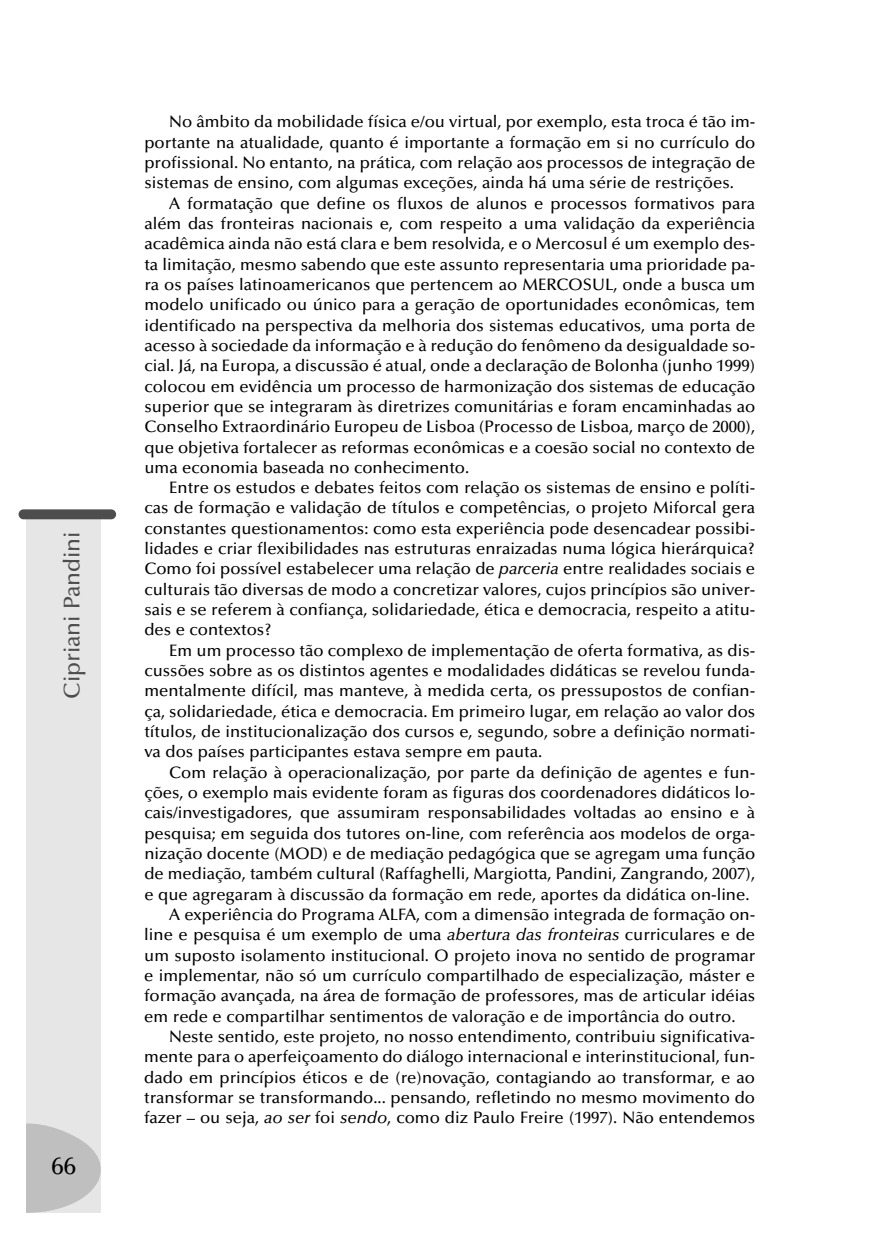
<style>
.page{position:relative;width:869px;height:1241px;background:#fff}
.page>*{position:absolute;margin:0;border:0;box-sizing:border-box;transform-origin:0 0}
.t1{font:500 24.5px "Optima";color:#000}
.t2{font:500 22.75px "Optima";color:#4d4d4d}
.t3{font:500 16.62px "Optima";color:#000}
.s1{font-style:italic}
</style>
<div class="page">
<div style="left:27px;top:517px;width:74px;height:695px;background:#e6e6e6"></div>
<div style="left:19px;top:509px;width:97px;height:10px;background:#4d4d4d;border-radius:5px"></div>
<svg style="left:26px;top:1122px;width:75px;height:90px"></svg>
<p class="t2" style="left:63px;top:698px;width:169px;rotate:-90deg">Cipriani Pandini</p>
<p class="t1" style="left:52px;top:1156px;width:26px">66</p>
<p class="t3" style="left:169px;top:115px;width:587px">No âmbito da mobilidade física e/ou virtual, por exemplo, esta troca é tão im-</p>
<p class="t3" style="left:144px;top:135px;width:612px">portante na atualidade, quanto é importante a formação em si no currículo do</p>
<p class="t3" style="left:144px;top:156px;width:612px">profissional. No entanto, na prática, com relação aos processos de integração de</p>
<p class="t3" style="left:144px;top:176px;width:590px">sistemas de ensino, com algumas exceções, ainda há uma série de restrições.</p>
<p class="t3" style="left:169px;top:196px;width:587px">A formatação que define os fluxos de alunos e processos formativos para</p>
<p class="t3" style="left:144px;top:217px;width:612px">além das fronteiras nacionais e, com respeito a uma validação da experiência</p>
<p class="t3" style="left:144px;top:237px;width:612px">acadêmica ainda não está clara e bem resolvida, e o Mercosul é um exemplo des-</p>
<p class="t3" style="left:144px;top:257px;width:612px">ta limitação, mesmo sabendo que este assunto representaria uma prioridade pa-</p>
<p class="t3" style="left:144px;top:278px;width:612px">ra os países latinoamericanos que pertencem ao MERCOSUL, onde a busca um</p>
<p class="t3" style="left:144px;top:298px;width:612px">modelo unificado ou único para a geração de oportunidades econômicas, tem</p>
<p class="t3" style="left:144px;top:318px;width:612px">identificado na perspectiva da melhoria dos sistemas educativos, uma porta de</p>
<p class="t3" style="left:144px;top:339px;width:612px">acesso à sociedade da informação e à redução do fenômeno da desigualdade so-</p>
<p class="t3" style="left:144px;top:359px;width:612px">cial. Já, na Europa, a discussão é atual, onde a declaração de Bolonha (junho 1999)</p>
<p class="t3" style="left:144px;top:379px;width:612px">colocou em evidência um processo de harmonização dos sistemas de educação</p>
<p class="t3" style="left:144px;top:399px;width:612px">superior que se integraram às diretrizes comunitárias e foram encaminhadas ao</p>
<p class="t3" style="left:144px;top:420px;width:612px">Conselho Extraordinário Europeu de Lisboa (Processo de Lisboa, março de 2000),</p>
<p class="t3" style="left:144px;top:440px;width:612px">que objetiva fortalecer as reformas econômicas e a coesão social no contexto de</p>
<p class="t3" style="left:144px;top:460px;width:326px">uma economia baseada no conhecimento.</p>
<p class="t3" style="left:169px;top:481px;width:587px">Entre os estudos e debates feitos com relação os sistemas de ensino e políti-</p>
<p class="t3" style="left:144px;top:501px;width:612px">cas de formação e validação de títulos e competências, o projeto Miforcal gera</p>
<p class="t3" style="left:144px;top:521px;width:612px">constantes questionamentos: como esta experiência pode desencadear possibi-</p>
<p class="t3" style="left:144px;top:542px;width:612px">lidades e criar flexibilidades nas estruturas enraizadas numa lógica hierárquica?</p>
<p class="t3" style="left:144px;top:562px;width:612px">Como foi possível estabelecer uma relação de <span class="s1">parceria</span> entre realidades sociais e</p>
<p class="t3" style="left:144px;top:582px;width:612px">culturais tão diversas de modo a concretizar valores, cujos princípios são univer-</p>
<p class="t3" style="left:144px;top:603px;width:612px">sais e se referem à confiança, solidariedade, ética e democracia, respeito a atitu-</p>
<p class="t3" style="left:144px;top:623px;width:129px">des e contextos?</p>
<p class="t3" style="left:169px;top:643px;width:587px">Em um processo tão complexo de implementação de oferta formativa, as dis-</p>
<p class="t3" style="left:144px;top:664px;width:612px">cussões sobre as os distintos agentes e modalidades didáticas se revelou funda-</p>
<p class="t3" style="left:144px;top:684px;width:612px">mentalmente difícil, mas manteve, à medida certa, os pressupostos de confian-</p>
<p class="t3" style="left:144px;top:704px;width:612px">ça, solidariedade, ética e democracia. Em primeiro lugar, em relação ao valor dos</p>
<p class="t3" style="left:144px;top:725px;width:612px">títulos, de institucionalização dos cursos e, segundo, sobre a definição normati-</p>
<p class="t3" style="left:144px;top:745px;width:399px">va dos países participantes estava sempre em pauta.</p>
<p class="t3" style="left:169px;top:765px;width:587px">Com relação à operacionalização, por parte da definição de agentes e fun-</p>
<p class="t3" style="left:144px;top:785px;width:612px">ções, o exemplo mais evidente foram as figuras dos coordenadores didáticos lo-</p>
<p class="t3" style="left:144px;top:806px;width:612px">cais/investigadores, que assumiram responsabilidades voltadas ao ensino e à</p>
<p class="t3" style="left:144px;top:826px;width:612px">pesquisa; em seguida dos tutores on-line, com referência aos modelos de orga-</p>
<p class="t3" style="left:144px;top:846px;width:612px">nização docente (MOD) e de mediação pedagógica que se agregam uma função</p>
<p class="t3" style="left:144px;top:867px;width:612px">de mediação, também cultural (Raffaghelli, Margiotta, Pandini, Zangrando, 2007),</p>
<p class="t3" style="left:144px;top:887px;width:606px">e que agregaram à discussão da formação em rede, aportes da didática on-line.</p>
<p class="t3" style="left:169px;top:907px;width:587px">A experiência do Programa ALFA, com a dimensão integrada de formação on-</p>
<p class="t3" style="left:144px;top:928px;width:612px">line e pesquisa é um exemplo de uma <span class="s1">abertura das fronteiras</span> curriculares e de</p>
<p class="t3" style="left:144px;top:948px;width:612px">um suposto isolamento institucional. O projeto inova no sentido de programar</p>
<p class="t3" style="left:144px;top:968px;width:612px">e implementar, não só um currículo compartilhado de especialização, máster e</p>
<p class="t3" style="left:144px;top:989px;width:612px">formação avançada, na área de formação de professores, mas de articular idéias</p>
<p class="t3" style="left:144px;top:1009px;width:592px">em rede e compartilhar sentimentos de valoração e de importância do outro.</p>
<p class="t3" style="left:169px;top:1029px;width:587px">Neste sentido, este projeto, no nosso entendimento, contribuiu significativa-</p>
<p class="t3" style="left:144px;top:1050px;width:612px">mente para o aperfeiçoamento do diálogo internacional e interinstitucional, fun-</p>
<p class="t3" style="left:144px;top:1070px;width:612px">dado em princípios éticos e de (re)novação, contagiando ao transformar, e ao</p>
<p class="t3" style="left:144px;top:1090px;width:612px">transformar se transformando... pensando, refletindo no mesmo movimento do</p>
<p class="t3" style="left:144px;top:1111px;width:612px">fazer – ou seja, <span class="s1">ao ser</span> foi <span class="s1">sendo</span>, como diz Paulo Freire (1997). Não entendemos</p>
</div>
